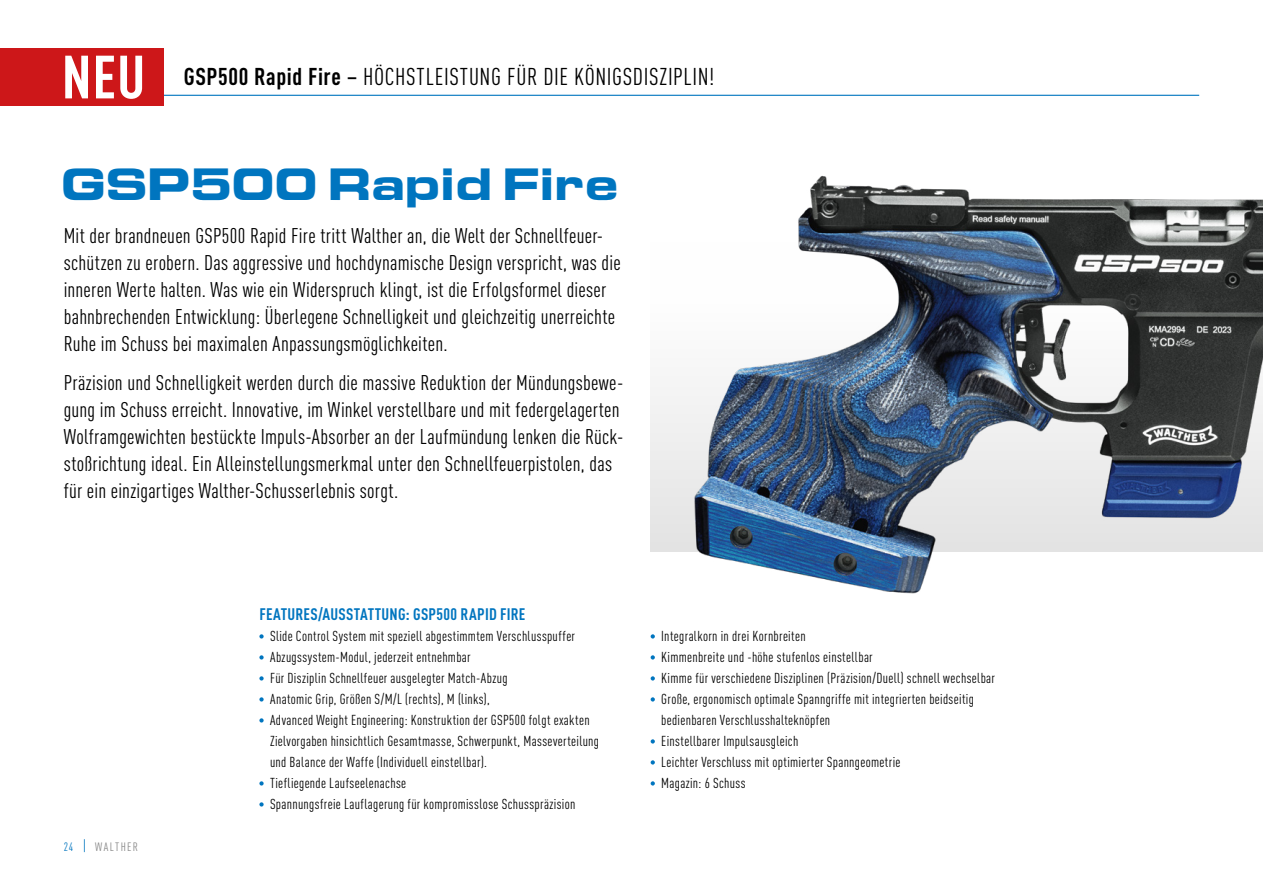
<style>
.page{position:relative;width:1263px;height:893px;background:#fff}
.page>*{position:absolute;margin:0;border:0;box-sizing:border-box;transform-origin:0 0}
.t1{font:700 60px "DIN Cond";color:#fff}
.t2{font:700 39px "Euro Technic Ext";letter-spacing:.02em;color:#0075bf}
.t3{font:24px "DIN Cond";letter-spacing:.025em;color:#000}
.t4{font:21px/27px "DIN Cond";letter-spacing:.01em;color:#000}
.t5{font:700 16.5px "DIN Cond";letter-spacing:.015em;color:#0075bf}
.t6{font:14.25px/21px "DIN Cond";letter-spacing:.025em;color:#000}
.t7{font:12px "DIN Cond";letter-spacing:.115em;color:#878787}
.s1{font-weight:700}
.s2{font-weight:500}
.s3{color:#0075bf}
.s4{font-size:15px;color:#0075bf}
</style>
<div class="page">
<div style="left:651px;top:242px;width:612px;height:310px;background:linear-gradient(to bottom,#fff,#e4e4e4)"></div>
<hr style="left:0;top:95px;width:1199px;height:1px;background:#0075bf">
<svg style="left:259px;top:634px;width:5px;height:5px"></svg>
<svg style="left:259px;top:655px;width:5px;height:5px"></svg>
<svg style="left:259px;top:676px;width:5px;height:5px"></svg>
<svg style="left:259px;top:697px;width:5px;height:5px"></svg>
<svg style="left:259px;top:718px;width:5px;height:5px"></svg>
<svg style="left:259px;top:781px;width:5px;height:5px"></svg>
<svg style="left:259px;top:802px;width:5px;height:5px"></svg>
<svg style="left:651px;top:634px;width:4px;height:5px"></svg>
<svg style="left:651px;top:655px;width:4px;height:5px"></svg>
<svg style="left:651px;top:676px;width:4px;height:5px"></svg>
<svg style="left:651px;top:697px;width:4px;height:5px"></svg>
<svg style="left:651px;top:739px;width:4px;height:5px"></svg>
<svg style="left:651px;top:760px;width:4px;height:5px"></svg>
<svg style="left:651px;top:781px;width:4px;height:5px"></svg>
<img style="left:675px;top:175px;width:588px;height:419px">
<div style="left:0;top:49px;width:164px;height:57px;background:#cd1719"></div>
<h1 class="t1" style="left:62px;top:40px;width:85px">NEU</h1>
<h3 class="t3" style="left:184px;top:62px;width:532px"><span class="s1">GSP500 Rapid Fire</span> <span class="s2">–</span> HÖCHSTLEISTUNG FÜR DIE KÖNIGSDISZIPLIN!</h3>
<h2 class="t2" style="left:62px;top:156px;width:558px">GSP500 Rapid Fire</h2>
<p class="t4" style="left:64px;top:221px;width:558px">Mit der brandneuen GSP500 Rapid Fire tritt Walther an, die Welt der Schnellfeuer&shy;schützen zu erobern. Das aggressive und hochdynamische Design verspricht, was die inneren Werte halten. Was wie ein Widerspruch klingt, ist die Erfolgsformel dieser bahnbrechenden Entwicklung: Überlegene Schnelligkeit und gleichzeitig unerreichte Ruhe im Schuss bei maximalen Anpassungsmöglichkeiten.</p>
<p class="t4" style="left:64px;top:369px;width:561px">Präzision und Schnelligkeit werden durch die massive Reduktion der Mündungsbewe&shy;gung im Schuss erreicht. Innovative, im Winkel verstellbare und mit federgelagerten Wolframgewichten bestückte Impuls-Absorber an der Laufmündung lenken die Rück&shy;stoßrichtung ideal. Ein Alleinstellungsmerkmal unter den Schnellfeuerpistolen, das für ein einzigartiges Walther-Schusserlebnis sorgt.</p>
<p class="t7" style="left:64px;top:840px;width:76px"><span class="s3">24</span> <span class="s4">|</span> WALTHER</p>
<p class="t5" style="left:259px;top:604px;width:268px">FEATURES/AUSSTATTUNG: GSP500 RAPID FIRE</p>
<p class="t6" style="left:270px;top:626px;width:331px">Slide Control System mit speziell abgestimmtem Verschlusspuffer Abzugssystem-Modul, jederzeit entnehmbar<br>Für Disziplin Schnellfeuer ausgelegter Match-Abzug<br>Anatomic Grip, Größen S/M/L (rechts), M (links),<br>Advanced Weight Engineering: Konstruktion der GSP500 folgt exakten Zielvorgaben hinsichtlich Gesamtmasse, Schwerpunkt, Masseverteilung und Balance der Waffe (Individuell einstellbar).<br>Tiefliegende Laufseelenachse<br>Spannungsfreie Lauflagerung für kompromisslose Schusspräzision</p>
<p class="t6" style="left:661px;top:626px;width:335px">Integralkorn in drei Kornbreiten<br>Kimmenbreite und -höhe stufenlos einstellbar<br>Kimme für verschiedene Disziplinen (Präzision/Duell) schnell wechselbar Große, ergonomisch optimale Spanngriffe mit integrierten beidseitig bedienbaren Verschlusshalteknöpfen<br>Einstellbarer Impulsausgleich<br>Leichter Verschluss mit optimierter Spanngeometrie<br>Magazin: 6 Schuss</p>
</div>
